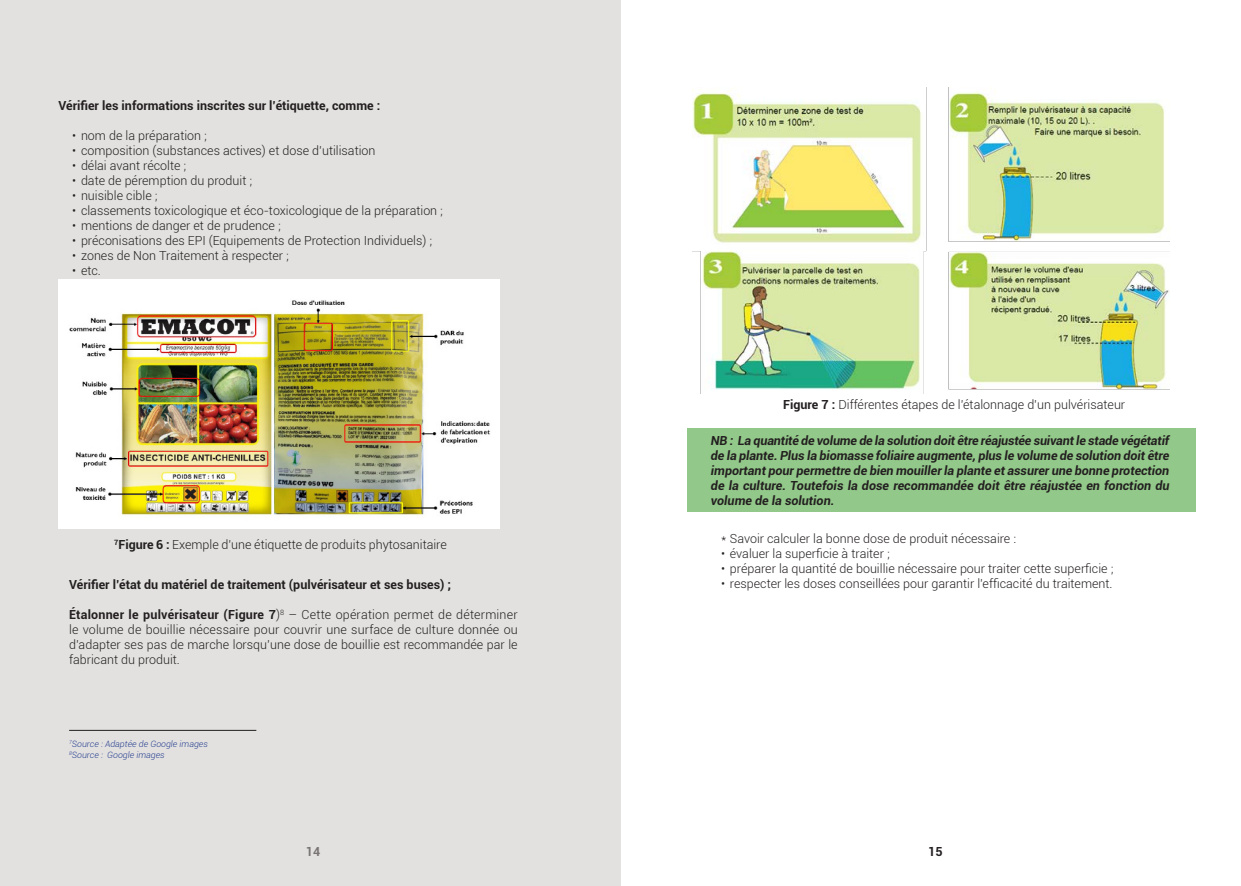
<style>
.page{position:relative;width:1241px;height:886px;background:#fff}
.page>*{position:absolute;margin:0;border:0;box-sizing:border-box;transform-origin:0 0}
.Texte{font:300 12.5px/15px "Roboto";color:#231f20;text-align:justify}
.Bold{font:italic 700 12.5px/15px "Roboto";letter-spacing:.005em;color:#231f20;text-align:justify}
.Puse{font:700 12.5px "Roboto";color:#231f20}
.Puse_02{font:700 12.5px "Roboto";color:#231f20}
.Ligne_de_Basse{font:italic 300 8.75px "Roboto";color:#253f8e}
.s1{font-weight:700}
</style>
<div class="page">
<div style="left:687px;top:429px;width:508px;height:83px;background:#92c889"></div>
<div style="left:0;top:0;width:620px;height:886px;background:#e3e1e0"></div>
<img style="left:58px;top:280px;width:442px;height:248px">
<img style="left:692px;top:87px;width:477px;height:306px">
<hr style="left:69px;top:730px;width:187px;height:1px;background:#231f20">
<p class="Puse_02" style="left:58px;top:97px;width:323px">Vérifier les informations inscrites sur l’étiquette, comme :</p>
<p class="Texte" style="left:72px;top:128px;width:136px">• nom de la préparation ;</p>
<p class="Texte" style="left:72px;top:143px;width:305px">• composition (substances actives) et dose d’utilisation</p>
<p class="Texte" style="left:72px;top:158px;width:116px">• délai avant récolte ;</p>
<p class="Texte" style="left:72px;top:173px;width:181px">• date de péremption du produit ;</p>
<p class="Texte" style="left:72px;top:188px;width:87px">• nuisible cible ;</p>
<p class="Texte" style="left:72px;top:203px;width:372px">• classements toxicologique et éco-toxicologique de la préparation ;</p>
<p class="Texte" style="left:72px;top:218px;width:210px">• mentions de danger et de prudence ;</p>
<p class="Texte" style="left:72px;top:233px;width:361px">• préconisations des EPI (Equipements de Protection Individuels) ;</p>
<p class="Texte" style="left:72px;top:248px;width:218px">• zones de Non Traitement à respecter ;</p>
<p class="Texte" style="left:72px;top:263px;width:30px">• etc.</p>
<p class="Texte" style="left:114px;top:537px;width:334px"><sup>7</sup><span class="s1">Figure 6 :</span> Exemple d’une étiquette de produits phytosanitaire</p>
<p class="Texte" style="left:783px;top:396px;width:343px"><span class="s1">Figure 7 :</span> Différentes étapes de l’étalonnage d’un pulvérisateur</p>
<p class="Bold" style="left:710px;top:433px;width:460px">NB : La quantité de volume de la solution doit être réajustée suivant le stade végétatif de la plante. Plus la biomasse foliaire augmente, plus le volume de solution doit être important pour permettre de bien mouiller la plante et assurer une bonne protection de la culture. Toutefois la dose recommandée doit être réajustée en fonction du volume de la solution.</p>
<p class="Texte" style="left:721px;top:530px;width:296px">* Savoir calculer la bonne dose de produit nécessaire :</p>
<p class="Texte" style="left:721px;top:545px;width:170px">• évaluer la superficie à traiter ;</p>
<p class="Texte" style="left:721px;top:560px;width:394px">• préparer la quantité de bouillie nécessaire pour traiter cette superficie ;</p>
<p class="Puse" style="left:69px;top:575px;width:383px">Vérifier l’état du matériel de traitement (pulvérisateur et ses buses) ;</p>
<p class="Texte" style="left:721px;top:575px;width:393px">• respecter les doses conseillées pour garantir l’efficacité du traitement.</p>
<p class="Texte" style="left:69px;top:606px;width:450px"><span class="s1">Étalonner le pulvérisateur (Figure 7</span>)<sup>8</sup> – Cette opération permet de déterminer le volume de bouillie nécessaire pour couvrir une surface de culture donnée ou d’adapter ses pas de marche lorsqu’une dose de bouillie est recommandée par le fabricant du produit.</p>
<p class="Ligne_de_Basse" style="left:69px;top:738px;width:140px"><sup>7</sup>Source : Adaptée de Google images</p>
<p class="Ligne_de_Basse" style="left:69px;top:749px;width:97px"><sup>8</sup>Source : Google images</p>
<p class="Puse" style="left:306px;top:843px;width:16px">14</p>
<p class="Puse" style="left:928px;top:843px;width:16px">15</p>
</div>
